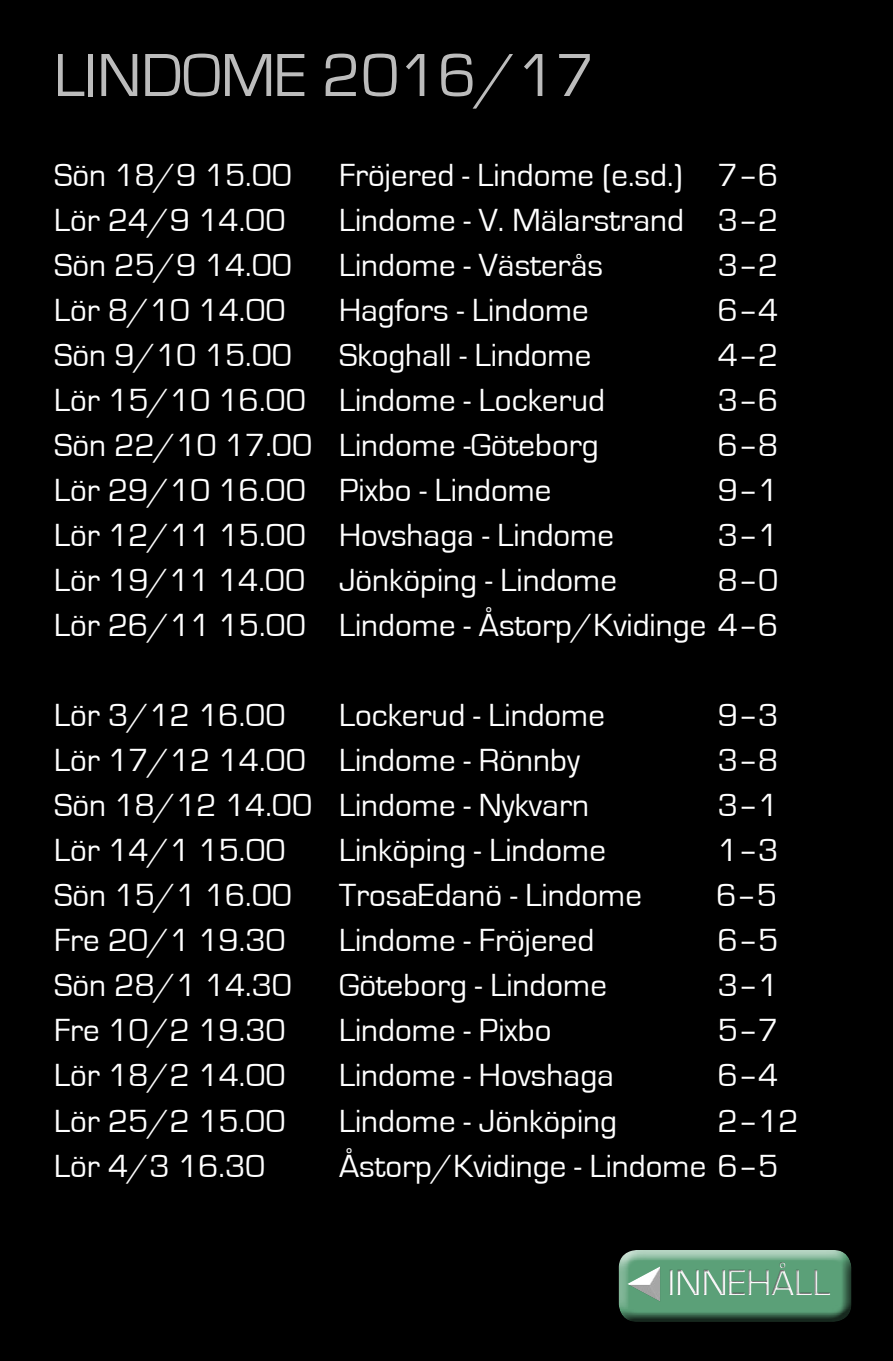
<style>
.page{position:relative;width:893px;height:1361px;background:#000}
.page>*{position:absolute;margin:0;border:0;box-sizing:border-box;transform-origin:0 0}
.t1{font:63px "Eurostile";color:#bcbcbc}
.t2{font:37.5px "Eurostile";color:#fff}
.t3{font:33px/45px "Eurostile";color:#fff;text-align:right}
</style>
<div class="page">
<div style="left:608px;top:1239px;width:249px;height:81px;background:#fff;opacity:.75"></div>
<div style="left:613px;top:1251px;width:249px;height:71px;background:#000;opacity:.75"></div>
<div style="left:658px;top:1260px;width:184px;height:46px;background:#5ba078"></div>
<div style="left:658px;top:1260px;width:184px;height:42px;background:#000;opacity:.75"></div>
<div style="left:615px;top:1255px;width:58px;height:34px;background:#fff;opacity:.75"></div>
<div style="left:615px;top:1259px;width:58px;height:43px;background:#000;opacity:.75"></div>
<h1 class="t1" style="left:54px;top:41px;width:542px">LINDOME 2016/17</h1>
<p class="t3" style="left:54px;top:153px;width:240px">Sön 18/9 15.00</p>
<p class="t3" style="left:339px;top:153px;width:441px">Fröjered - Lindome (e.sd.) 7–6</p>
<p class="t3" style="left:54px;top:198px;width:233px">Lör 24/9 14.00</p>
<p class="t3" style="left:339px;top:198px;width:441px">Lindome - V. Mälarstrand 3–2</p>
<p class="t3" style="left:54px;top:243px;width:240px">Sön 25/9 14.00</p>
<p class="t3" style="left:339px;top:243px;width:266px">Lindome - Västerås</p>
<p class="t3" style="left:718px;top:243px;width:62px">3–2</p>
<p class="t3" style="left:54px;top:288px;width:233px">Lör 8/10 14.00</p>
<p class="t3" style="left:339px;top:288px;width:251px">Hagfors - Lindome</p>
<p class="t3" style="left:718px;top:288px;width:62px">6–4</p>
<p class="t3" style="left:54px;top:333px;width:240px">Sön 9/10 15.00</p>
<p class="t3" style="left:339px;top:333px;width:254px">Skoghall - Lindome</p>
<p class="t3" style="left:718px;top:333px;width:62px">4–2</p>
<p class="t3" style="left:54px;top:378px;width:553px">Lör 15/10 16.00 Lindome - Lockerud</p>
<p class="t3" style="left:718px;top:378px;width:62px">3–6</p>
<p class="t3" style="left:54px;top:423px;width:546px">Sön 22/10 17.00 Lindome -Göteborg</p>
<p class="t3" style="left:718px;top:423px;width:62px">6–8</p>
<p class="t3" style="left:54px;top:468px;width:499px">Lör 29/10 16.00 Pixbo - Lindome</p>
<p class="t3" style="left:718px;top:468px;width:62px">9–1</p>
<p class="t3" style="left:54px;top:513px;width:562px">Lör 12/11 15.00 Hovshaga - Lindome</p>
<p class="t3" style="left:718px;top:513px;width:62px">3–1</p>
<p class="t3" style="left:54px;top:558px;width:565px">Lör 19/11 14.00 Jönköping - Lindome</p>
<p class="t3" style="left:54px;top:558px;width:726px">8–0<br>Lör 26/11 15.00 Lindome - Åstorp/Kvidinge 4–6</p>
<p class="t3" style="left:54px;top:693px;width:233px">Lör 3/12 16.00</p>
<p class="t3" style="left:339px;top:693px;width:268px">Lockerud - Lindome</p>
<p class="t3" style="left:718px;top:693px;width:62px">9–3</p>
<p class="t3" style="left:54px;top:738px;width:527px">Lör 17/12 14.00 Lindome - Rönnby</p>
<p class="t3" style="left:718px;top:738px;width:62px">3–8</p>
<p class="t3" style="left:54px;top:783px;width:537px">Sön 18/12 14.00 Lindome - Nykvarn</p>
<p class="t3" style="left:718px;top:783px;width:62px">3–1</p>
<p class="t3" style="left:54px;top:828px;width:233px">Lör 14/1 15.00</p>
<p class="t3" style="left:339px;top:828px;width:268px">Linköping - Lindome</p>
<p class="t3" style="left:718px;top:828px;width:62px">1–3</p>
<p class="t3" style="left:54px;top:873px;width:240px">Sön 15/1 16.00</p>
<p class="t3" style="left:339px;top:873px;width:305px">TrosaEdanö - Lindome</p>
<p class="t3" style="left:716px;top:873px;width:62px">6–5</p>
<p class="t3" style="left:54px;top:918px;width:233px">Fre 20/1 19.30</p>
<p class="t3" style="left:339px;top:918px;width:257px">Lindome - Fröjered</p>
<p class="t3" style="left:718px;top:918px;width:62px">6–5</p>
<p class="t3" style="left:54px;top:963px;width:240px">Sön 28/1 14.30</p>
<p class="t3" style="left:339px;top:963px;width:269px">Göteborg - Lindome</p>
<p class="t3" style="left:718px;top:963px;width:62px">3–1</p>
<p class="t3" style="left:54px;top:1009px;width:233px">Fre 10/2 19.30</p>
<p class="t3" style="left:339px;top:1009px;width:214px">Lindome - Pixbo</p>
<p class="t3" style="left:718px;top:1009px;width:62px">5–7</p>
<p class="t3" style="left:54px;top:1054px;width:233px">Lör 18/2 14.00</p>
<p class="t3" style="left:339px;top:1054px;width:277px">Lindome - Hovshaga</p>
<p class="t3" style="left:718px;top:1054px;width:62px">6–4</p>
<p class="t3" style="left:54px;top:1099px;width:233px">Lör 25/2 15.00</p>
<p class="t3" style="left:339px;top:1099px;width:280px">Lindome - Jönköping</p>
<p class="t3" style="left:718px;top:1099px;width:82px">2–12</p>
<p class="t3" style="left:54px;top:1144px;width:213px">Lör 4/3 16.30</p>
<p class="t3" style="left:339px;top:1144px;width:441px">Åstorp/Kvidinge - Lindome 6–5</p>
<p class="t2" style="left:668px;top:1262px;width:164px">INNEHÅLL</p>
</div>
